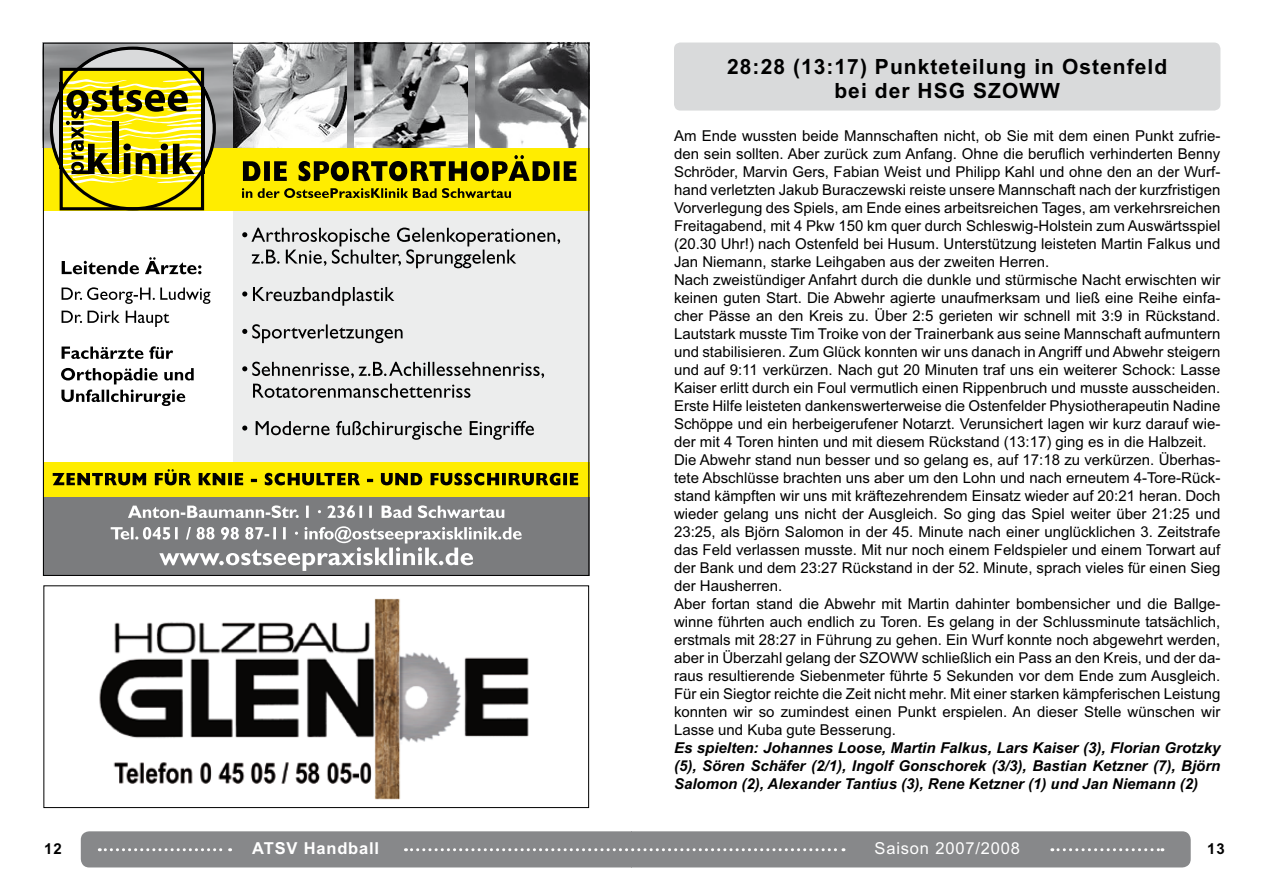
<style>
.page{position:relative;width:1263px;height:893px;background:#fff}
.page>*{position:absolute;margin:0;border:0;box-sizing:border-box;transform-origin:0 0}
.t1{font:700 21px/24px "Arial";letter-spacing:.05em;color:#000;text-align:center}
.t2{font:16.5px "Arial";letter-spacing:.05em;color:#fff}
.t3{font:700 16.5px "Arial";letter-spacing:.05em;color:#fff}
.t4{font:15px/18px "Arial";color:#000}
.t5{font:italic 700 15px/18px "Arial";color:#000;text-align:justify}
.t6{font:700 15px "Arial";color:#000}
</style>
<div class="page">
<div style="left:81px;top:831px;width:1110px;height:36px;background:#87888a"></div>
<div style="left:233px;top:209px;width:356px;height:255px;background:#eceded"></div>
<img style="left:45px;top:45px;width:431px;height:103px">
<div style="left:43px;top:493px;width:546px;height:83px;background:#7b7c7e"></div>
<svg style="left:128px;top:505px;width:376px;height:13px"></svg>
<svg style="left:111px;top:526px;width:411px;height:45px"></svg>
<img style="left:355px;top:45px;width:112px;height:103px">
<img style="left:234px;top:45px;width:112px;height:103px">
<img style="left:476px;top:45px;width:111px;height:103px">
<div style="left:43px;top:148px;width:546px;height:62px;background:#ffed00"></div>
<svg style="left:51px;top:48px;width:163px;height:161px;background:#aeafb0"></svg>
<div style="left:61px;top:69px;width:142px;height:140px;background:#ffed00"></div>
<div style="left:60px;top:68px;width:144px;height:142px;border:3px solid #000"></div>
<svg style="left:62px;top:78px;width:139px;height:105px"></svg>
<div style="left:112px;top:121px;width:7px;height:25px;background:#000"></div>
<div style="left:50px;top:47px;width:166px;height:163px;border:3px solid #000;border-radius:50%"></div>
<hr style="left:201px;top:87px;width:3px;height:86px;background:#000">
<hr style="left:60px;top:82px;width:3px;height:87px;background:#000">
<div style="left:43px;top:462px;width:546px;height:35px;background:#ffed00"></div>
<svg style="left:53px;top:469px;width:525px;height:16px"></svg>
<svg style="left:242px;top:188px;width:269px;height:10px"></svg>
<svg style="left:243px;top:155px;width:333px;height:26px"></svg>
<svg style="left:242px;top:421px;width:292px;height:19px"></svg>
<svg style="left:253px;top:384px;width:217px;height:14px"></svg>
<svg style="left:242px;top:362px;width:302px;height:16px"></svg>
<svg style="left:242px;top:324px;width:161px;height:19px"></svg>
<svg style="left:242px;top:287px;width:152px;height:19px"></svg>
<svg style="left:242px;top:228px;width:318px;height:40px"></svg>
<svg style="left:61px;top:368px;width:133px;height:38px"></svg>
<svg style="left:62px;top:346px;width:111px;height:13px"></svg>
<svg style="left:62px;top:311px;width:107px;height:16px"></svg>
<svg style="left:62px;top:287px;width:148px;height:17px"></svg>
<svg style="left:62px;top:257px;width:139px;height:17px"></svg>
<img style="left:91px;top:598px;width:455px;height:211px">
<div style="left:43px;top:585px;width:546px;height:223px;border:1px solid #000"></div>
<div style="left:674px;top:43px;width:546px;height:68px;background:#d9dadb;border-radius:6px"></div>
<h1 class="t1" style="left:727px;top:57px;width:442px">28:28 (13:17) Punkteteilung in Ostenfeld bei der HSG SZOWW</h1>
<p class="t4" style="left:674px;top:128px;width:548px">Am Ende wussten beide Mannschaften nicht, ob Sie mit dem einen Punkt zufrie&shy;den sein sollten. Aber zurück zum Anfang. Ohne die beruflich verhinderten Benny Schröder, Marvin Gers, Fabian Weist und Philipp Kahl und ohne den an der Wurf&shy;hand verletzten Jakub Buraczewski reiste unsere Mannschaft nach der kurzfristigen Vorverlegung des Spiels, am Ende eines arbeitsreichen Tages, am verkehrsreichen Freitagabend, mit 4 Pkw 150 km quer durch Schleswig-Holstein zum Auswärtsspiel (20.30 Uhr!) nach Ostenfeld bei Husum. Unterstützung leisteten Martin Falkus und Jan Niemann, starke Leihgaben aus der zweiten Herren.<br>Nach zweistündiger Anfahrt durch die dunkle und stürmische Nacht erwischten wir keinen guten Start. Die Abwehr agierte unaufmerksam und ließ eine Reihe einfa&shy;cher Pässe an den Kreis zu. Über 2:5 gerieten wir schnell mit 3:9 in Rückstand.<br>Lautstark musste Tim Troike von der Trainerbank aus seine Mannschaft aufmuntern und stabilisieren. Zum Glück konnten wir uns danach in Angriff und Abwehr steigern und auf 9:11 verkürzen. Nach gut 20 Minuten traf uns ein weiterer Schock: Lasse Kaiser erlitt durch ein Foul vermutlich einen Rippenbruch und musste ausscheiden.<br>Erste Hilfe leisteten dankenswerterweise die Ostenfelder Physiotherapeutin Nadine Schöppe und ein herbeigerufener Notarzt. Verunsichert lagen wir kurz darauf wie&shy;der mit 4 Toren hinten und mit diesem Rückstand (13:17) ging es in die Halbzeit.<br>Die Abwehr stand nun besser und so gelang es, auf 17:18 zu verkürzen. Überhas&shy;tete Abschlüsse brachten uns aber um den Lohn und nach erneutem 4-Tore-Rück&shy;stand kämpften wir uns mit kräftezehrendem Einsatz wieder auf 20:21 heran. Doch wieder gelang uns nicht der Ausgleich. So ging das Spiel weiter über 21:25 und 23:25, als Björn Salomon in der 45. Minute nach einer unglücklichen 3. Zeitstrafe das Feld verlassen musste. Mit nur noch einem Feldspieler und einem Torwart auf der Bank und dem 23:27 Rückstand in der 52. Minute, sprach vieles für einen Sieg der Hausherren.<br>Aber fortan stand die Abwehr mit Martin dahinter bombensicher und die Ballge&shy;winne führten auch endlich zu Toren. Es gelang in der Schlussminute tatsächlich, erstmals mit 28:27 in Führung zu gehen. Ein Wurf konnte noch abgewehrt werden, aber in Überzahl gelang der SZOWW schließlich ein Pass an den Kreis, und der da&shy;raus resultierende Siebenmeter führte 5 Sekunden vor dem Ende zum Ausgleich.<br>Für ein Siegtor reichte die Zeit nicht mehr. Mit einer starken kämpferischen Leistung konnten wir so zumindest einen Punkt erspielen. An dieser Stelle wünschen wir Lasse und Kuba gute Besserung.</p>
<p class="t5" style="left:674px;top:740px;width:548px">Es spielten: Johannes Loose, Martin Falkus, Lars Kaiser (3), Florian Grotzky (5), Sören Schäfer (2/1), Ingolf Gonschorek (3/3), Bastian Ketzner (7), Björn Salomon (2), Alexander Tantius (3), Rene Ketzner (1) und Jan Niemann (2)</p>
<p class="t6" style="left:44px;top:843px;width:19px">12</p>
<p class="t3" style="left:252px;top:842px;width:128px">ATSV Handball</p>
<p class="t2" style="left:874px;top:842px;width:147px">Saison 2007/2008</p>
<p class="t6" style="left:1207px;top:843px;width:19px">13</p>
</div>
